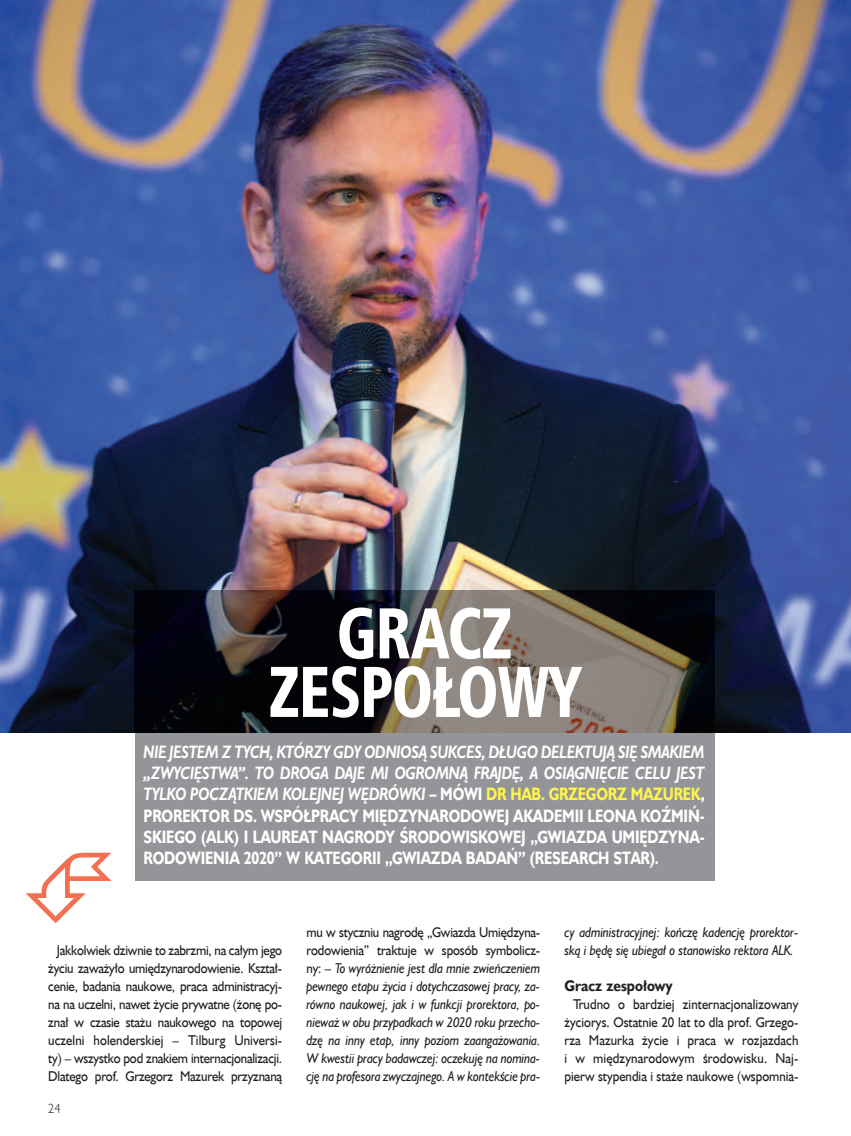
<style>
.page{position:relative;width:851px;height:1136px;background:#fff}
.page>*{position:absolute;margin:0;border:0;box-sizing:border-box;transform-origin:0 0}
.t1{font:72px/58.5px "Humnst 777 Blk Cn EU";letter-spacing:-.015em;color:#fff;text-align:center;scale:.85 1}
.t2{font:700 18px/21px "Humanst 521 EU";letter-spacing:-.01em;color:#fff;text-align:justify;scale:.8 1}
.t3{font:700 15.75px "Humanst 521 EU";color:#231f20;scale:.9 1}
.t4{font:italic 14.25px/18px "Humanst 521 EU";letter-spacing:-.015em;color:#231f20;text-align:justify;scale:.9 1}
.t5{font:14.25px/18px "Humanst 521 EU";letter-spacing:-.015em;color:#231f20;text-align:center;scale:.9 1}
.t6{font:14.25px/18px "Humanst 521 EU";letter-spacing:.005em;color:#231f20;text-align:center;scale:.9 1}
.t7{font:13.5px "Humanst 521 Lt EU";color:#231f20;scale:.9 1}
.s1{font-style:italic}
.s2{color:#fff34f}
.s3{font-style:normal}
</style>
<div class="page">
<img style="left:0;top:0;width:850px;height:732px">
<div style="left:135px;top:732px;width:579px;height:148px;background:#939598"></div>
<img style="left:135px;top:590px;width:579px;height:142px">
<h1 class="t1" style="left:268px;top:602px;width:368px">gRACZ<br>ZESPOŁOWY</h1>
<p class="t2" style="left:143px;top:741px;width:702px"><span class="s1">NIE JESTEM Z TYCH, KTÓRZY GDY ODNIOSĄ SUKCES, DŁUGO DELEKTUJĄ SIĘ SMAKIEM „ZWYCIĘSTWA”. TO DROGA DAJE MI OGROMNĄ FRAJDĘ, A OSIĄGNIĘCIE CELU JEST TYLKO POCZĄTKIEM KOLEJNEJ WĘDRÓWKI</span> – MÓWI <span class="s2">DR HAB. GRZEGORZ MAZUREK</span>, PROREKTOR DS. WSPÓŁPRACY MIĘDZYNARODOWEJ AKADEMII LEONA KOŹMIŃ-SKIEGO (ALK) I LAUREAT NAGRODY ŚRODOWISKOWEJ „GWIAZDA UMIĘDZYNA-RODOWIENIA 2020” W KATEGORII „GWIAZDA BADAŃ” (RESEARCH STAR).</p>
<p class="t5" style="left:48px;top:940px;width:261px">Jakkolwiek dziwnie to zabrzmi, na całym jego życiu zaważyło umiędzynarodowienie. Kształ&shy;cenie, badania naukowe, praca administracyj&shy;na na uczelni, nawet życie prywatne (żonę po&shy;znał w czasie stażu naukowego na topowej uczelni holenderskiej – Tilburg Universi&shy;ty) – wszystko pod znakiem internacjonalizacji.<br>Dlatego prof. Grzegorz Mazurek przyznaną</p>
<p class="t7" style="left:48px;top:1099px;width:15px">24</p>
<p class="t4" style="left:306px;top:922px;width:261px"><span class="s3">mu w styczniu nagrodę „Gwiazda Umiędzyna&shy;rodowienia” traktuje w sposób symbolicz&shy;ny: –</span> To wyróżnienie jest dla mnie zwieńczeniem pewnego etapu życia i dotychczasowej pracy, za&shy;równo naukowej, jak i w funkcji prorektora, po&shy;nieważ w obu przypadkach w 2020 roku przecho&shy;dzę na inny etap, inny poziom zaangażowania.<br>W kwestii pracy badawczej: oczekuję na nomina&shy;cję na profesora zwyczajnego. A w kontekście pra-</p>
<p class="t4" style="left:564px;top:922px;width:261px">cy administracyjnej: kończę kadencję prorektor&shy;ską i będę się ubiegał o stanowisko rektora ALK.</p>
<p class="t3" style="left:564px;top:975px;width:122px">GRACZ ZESPOŁOWY</p>
<p class="t6" style="left:564px;top:994px;width:261px">Trudno o bardziej zinternacjonalizowany życiorys. Ostatnie 20 lat to dla prof. Grzego&shy;rza Mazurka życie i praca w rozjazdach i w międzynarodowym środowisku. Naj&shy;pierw stypendia i staże naukowe (wspomnia-</p>
</div>
